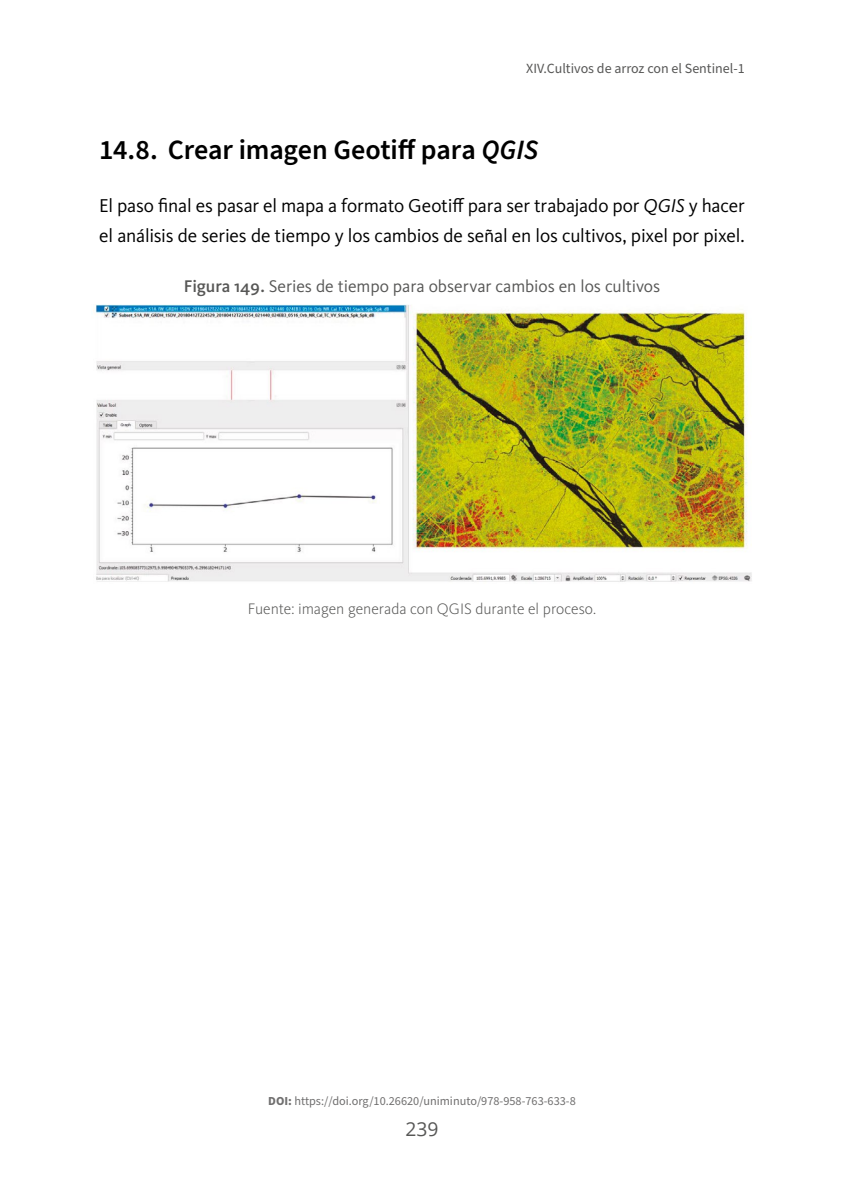
<style>
.page{position:relative;width:844px;height:1191px;background:#fff}
.page>*{position:absolute;margin:0;border:0;box-sizing:border-box;transform-origin:0 0}
.t1{font:600 28px "Source Sans Pro";letter-spacing:-.005em;color:#000}
.t2{font:19.25px/29.8px "Kievit OT";letter-spacing:-.01em;color:#000}
.t3{font:19.25px "Open Sans";color:#575756}
.t4{font:17.5px "Kievit OT";letter-spacing:-.005em;color:#575756}
.t5{font:300 15.75px "Kievit OT";letter-spacing:-.005em;color:#575756}
.t6{font:14px "Source Sans Pro";color:#575756}
.t7{font:12.25px "Source Sans Pro";color:#706f6f}
.s1{font-style:italic}
.s2{font-weight:500}
.s3{font-weight:700}
</style>
<div class="page">
<img style="left:93px;top:304px;width:659px;height:278px">
<p class="t6" style="left:526px;top:59px;width:220px">XIV.Cultivos de arroz con el Sentinel-1</p>
<h1 class="t1" style="left:99px;top:131px;width:440px">14.8. Crear imagen Geotiff para <span class="s1">QGIS</span></h1>
<p class="t2" style="left:99px;top:190px;width:646px">El paso final es pasar el mapa a formato Geotiff para ser trabajado por <span class="s1">QGIS</span> y hacer el análisis de series de tiempo y los cambios de señal en los cultivos, pixel por pixel.</p>
<p class="t4" style="left:184px;top:276px;width:478px"><span class="s2">Figura 149.</span> Series de tiempo para observar cambios en los cultivos</p>
<p class="t5" style="left:248px;top:599px;width:350px">Fuente: imagen generada con QGIS durante el proceso.</p>
<p class="t7" style="left:268px;top:1092px;width:309px"><span class="s3">DOI:</span> https://doi.org/10.26620/uniminuto/978-958-763-633-8</p>
<p class="t3" style="left:405px;top:1116px;width:35px">239</p>
</div>
